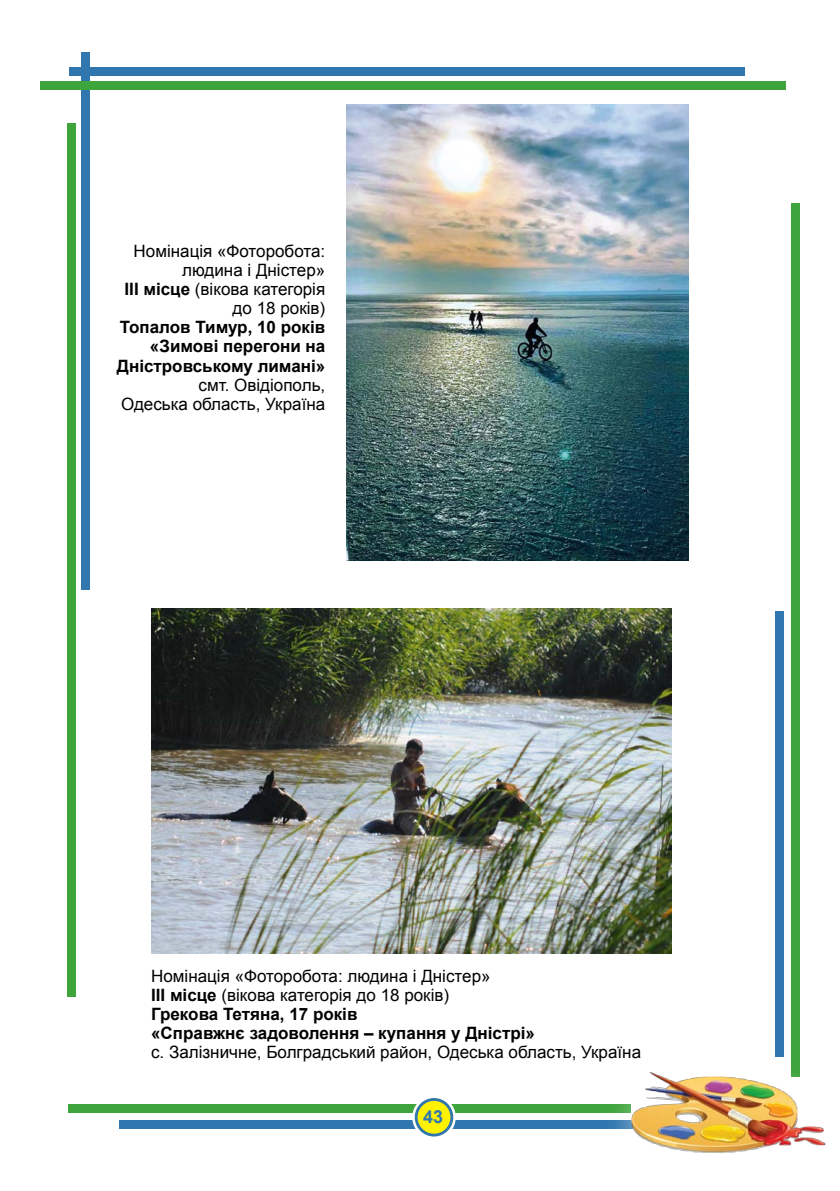
<style>
.page{position:relative;width:840px;height:1191px;background:#fff}
.page>*{position:absolute;margin:0;border:0;box-sizing:border-box;transform-origin:0 0}
.t1{font:700 18px "Arial";color:#3077b0}
.t2{font:700 17px/19px "Arial";color:#000}
.t3{font:17px/19px "Arial";color:#000;text-align:right}
.s1{font-weight:700}
.s2{font-weight:400}
</style>
<div class="page">
<div style="left:81px;top:52px;width:9px;height:537px;background:#3077b0"></div>
<div style="left:70px;top:67px;width:674px;height:9px;background:#3077b0"></div>
<div style="left:40px;top:81px;width:745px;height:9px;background:#3ea43c"></div>
<div style="left:774px;top:611px;width:9px;height:445px;background:#3077b0"></div>
<div style="left:67px;top:123px;width:9px;height:873px;background:#3ea43c"></div>
<div style="left:791px;top:203px;width:8px;height:873px;background:#3ea43c"></div>
<div style="left:119px;top:1120px;width:543px;height:9px;background:#3077b0"></div>
<div style="left:68px;top:1104px;width:562px;height:9px;background:#3ea43c"></div>
<svg style="left:413px;top:1097px;width:41px;height:40px"></svg>
<div style="left:412px;top:1095px;width:43px;height:44px;border:3px solid #fff;border-radius:50%"></div>
<div style="left:414px;top:1098px;width:39px;height:38px;border:3px solid #3077b0;border-radius:50%"></div>
<div style="left:600px;top:1046px;width:239px;height:138px;background:#fff"></div>
<img style="left:625px;top:1072px;width:200px;height:81px">
<img style="left:346px;top:105px;width:342px;height:455px">
<img style="left:151px;top:609px;width:520px;height:345px">
<p class="t3" style="left:124px;top:242px;width:202px">Номінація «Фоторобота: людина і Дністер»<br><span class="s1">ІІІ місце</span> (вікова категорія до 18 років)</p>
<p class="t2" style="left:117px;top:318px;width:210px;text-align:right">Топалов Тимур, 10 років «Зимові перегони на<br>Дністровському лимані»</p>
<p class="t3" style="left:121px;top:375px;width:205px">смт. Овідіополь,<br>Одеська область, Україна</p>
<p class="t2" style="left:151px;top:966px;width:385px"><span class="s2">Номінація «Фоторобота: людина і Дністер»<br></span>ІІІ місце <span class="s2">(вікова категорія до 18 років)<br></span>Грекова Тетяна, 17 років<br>«Справжнє задоволення – купання у Дністрі»</p>
<p class="t3" style="left:151px;top:1042px;width:491px">с. Залізничне, Болградський район, Одеська область, Україна</p>
<p class="t1" style="left:423px;top:1104px;width:22px">43</p>
</div>
